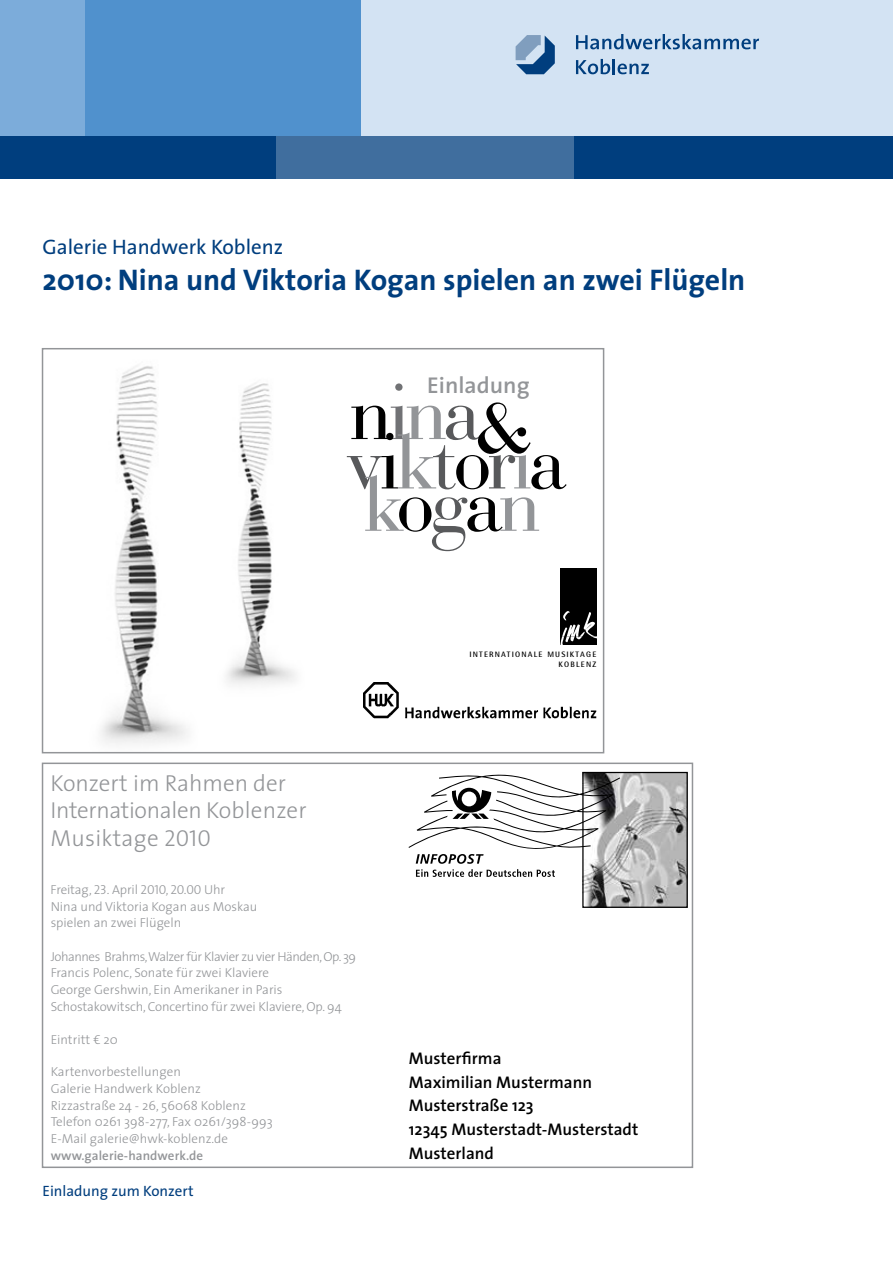
<style>
.page{position:relative;width:893px;height:1263px;background:#fff}
.page>*{position:absolute;margin:0;border:0;box-sizing:border-box;transform-origin:0 0}
.t1{font:700 30px "The Sans";color:#003e7e}
.t2{font:300 23.1px/27.8px "The Sans";color:#939598}
.t3{font:600 22.95px "The Sans";color:#939598}
.t4{font:21px "The Sans";color:#003e7e}
.t5{font:600 16.95px/23.7px "The Sans";color:#000}
.t6{font:15px "The Sans";color:#003e7e}
.t7{font:300 13.05px/16.6px "The Sans";color:#939598}
.t8{font:600 13.05px "The Sans";letter-spacing:.005em;color:#939598}
.t9{font:700 7.8px/9.4px "Rotis Semi Sans";letter-spacing:.15em;color:#000;text-align:right}
.s1{font-family:"The Sans Light Caps";font-weight:400}
</style>
<div class="page">
<div style="left:0;top:0;width:85px;height:136px;background:#7cacda"></div>
<div style="left:85px;top:0;width:340px;height:136px;background:#5091cd"></div>
<div style="left:574px;top:136px;width:319px;height:43px;background:#003e7e"></div>
<div style="left:0;top:136px;width:276px;height:43px;background:#003e7e"></div>
<div style="left:276px;top:136px;width:298px;height:43px;background:#406e9e"></div>
<div style="left:361px;top:0;width:532px;height:136px;background:#d3e3f3"></div>
<svg style="left:576px;top:34px;width:183px;height:15px"></svg>
<svg style="left:576px;top:59px;width:73px;height:15px"></svg>
<svg style="left:516px;top:35px;width:39px;height:39px"></svg>
<svg style="left:601px;top:771px;width:87px;height:1px"></svg>
<img style="left:584px;top:774px;width:102px;height:132px">
<div style="left:582px;top:772px;width:106px;height:136px;border:1px solid #000"></div>
<svg style="left:408px;top:773px;width:212px;height:104px"></svg>
<div style="left:42px;top:762px;width:651px;height:406px;border:2px solid #939598"></div>
<img style="left:101px;top:366px;width:86px;height:378px">
<img style="left:226px;top:383px;width:70px;height:302px">
<img style="left:364px;top:683px;width:233px;height:36px">
<div style="left:560px;top:568px;width:36px;height:77px;background:#000"></div>
<svg style="left:560px;top:611px;width:36px;height:34px"></svg>
<svg style="left:347px;top:383px;width:220px;height:168px"></svg>
<div style="left:42px;top:348px;width:562px;height:405px;border:2px solid #939598"></div>
<h3 class="t4" style="left:43px;top:233px;width:242px">Galerie Handwerk Koblenz</h3>
<h1 class="t1" style="left:43px;top:261px;width:704px">2010: Nina und Viktoria Kogan spielen an zwei Flügeln</h1>
<h3 class="t3" style="left:427px;top:370px;width:104px">Einladung</h3>
<h2 class="t2" style="left:51px;top:769px;width:258px">Konzert im Rahmen der<br>Internationalen Koblenzer<br>Musiktage <span class="s1">2010</span></h2>
<p class="t7" style="left:51px;top:881px;width:208px">Freitag, <span class="s1">23.</span> April <span class="s1">2010, 20.00</span> Uhr<br>Nina und Viktoria Kogan aus Moskau spielen an zwei Flügeln</p>
<p class="t7" style="left:51px;top:948px;width:307px">Johannes Brahms,Walzer für Klavier zu vier Händen, Op. 39<br>Francis Polenc, Sonate für zwei Klaviere<br>George Gershwin, Ein Amerikaner in Paris Schostakowitsch, Concertino für zwei Klaviere, Op. 94</p>
<p class="t7" style="left:51px;top:1031px;width:69px">Eintritt € 20</p>
<p class="t7" style="left:51px;top:1064px;width:224px">Kartenvorbestellungen<br>Galerie Handwerk Koblenz<br>Rizzastraße 24 - 26, 56068 Koblenz<br>Telefon 0261 398-277, Fax 0261/398-993<br>E-Mail galerie@hwk-koblenz.de</p>
<p class="t8" style="left:51px;top:1147px;width:154px">www.galerie-handwerk.de</p>
<p class="t6" style="left:43px;top:1181px;width:153px">Einladung zum Konzert</p>
<p class="t9" style="left:469px;top:650px;width:128px">INTERNATIONALE MUSIKTAGE<br>KOBLENZ</p>
<p class="t5" style="left:409px;top:1046px;width:231px">Musterfirma<br>Maximilian Mustermann<br>Musterstraße 123<br>12345 Musterstadt-Musterstadt<br>Musterland</p>
</div>
